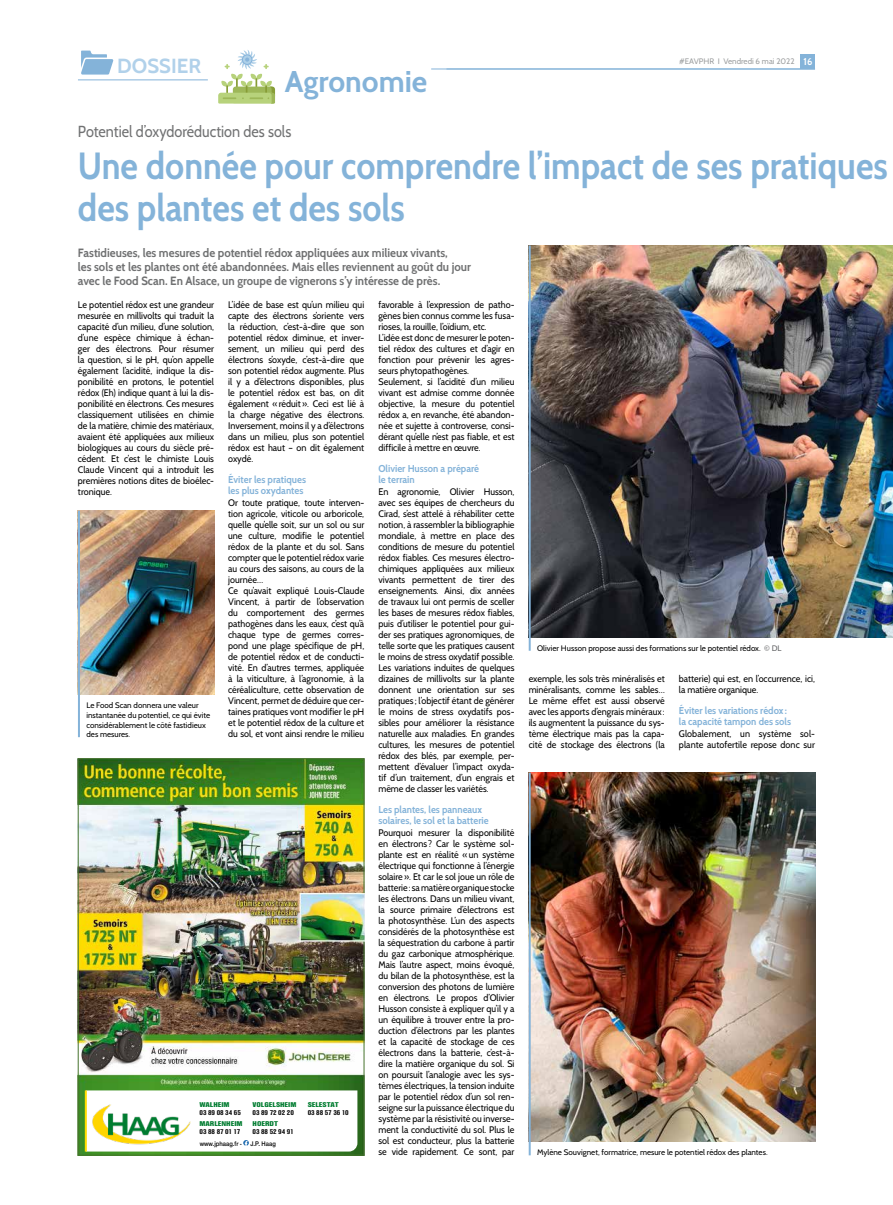
<style>
.page{position:relative;width:893px;height:1205px;background:#fff}
.page>*{position:absolute;margin:0;border:0;box-sizing:border-box;transform-origin:0 0}
.t1{font:700 37.8px/42px "Cabin";color:#84b3d9;scale:.9 1}
.t2{font:700 30px "Cabin";color:#84b3d9}
.t3{font:700 20.4px "Cabin";color:#b1d1ea}
.t4{font:16px "Cabin";color:#707172;scale:.9 1}
.t5{font:700 12px/14px "Cabin";color:#707172;scale:.95 1}
.t6{font:700 10px/11px "Cabin";color:#84b3d9;scale:.95 1}
.t7{font:700 10px "Cabin";color:#fff;scale:.95 1}
.t8{font:9.5px/11px "Cabin";color:#000;text-align:justify;scale:.95 1}
.t9{font:8px/9.6px "Cabin";color:#000}
.t10{font:8px "Cabin";color:#9c9e9f}
.t11{font:700 condensed 7.2px "Nimbus Sans T";letter-spacing:-.005em;color:#000;scale:1.2 1}
.t12{font:900 condensed 7.2px "Nimbus Sans T";letter-spacing:-.005em;color:#007c30;scale:1.2 1}
.t13{font:600 6.9px "Nimbus Sans Novus T";color:#000;scale:.9 1}
.s1{color:#646567}
</style>
<div class="page">
<hr style="left:431px;top:68px;width:384px;height:1px;background:#84b3d9">
<hr style="left:78px;top:79px;width:130px;height:1px;background:#84b3d9">
<svg style="left:81px;top:51px;width:32px;height:24px"></svg>
<svg style="left:218px;top:50px;width:57px;height:54px"></svg>
<div style="left:801px;top:55px;width:14px;height:14px;background:#84b3d9"></div>
<img style="left:79px;top:759px;width:285px;height:396px">
<hr style="left:85px;top:1090px;width:2px;height:61px;background:#fd0">
<svg style="left:86px;top:1090px;width:271px;height:61px"></svg>
<hr style="left:78px;top:1155px;width:286px;height:1px;background:#46732d">
<hr style="left:78px;top:758px;width:286px;height:1px;background:#46732d">
<hr style="left:78px;top:758px;width:1px;height:397px;background:#46732d">
<hr style="left:364px;top:758px;width:1px;height:135px;background:#46732d">
<hr style="left:364px;top:941px;width:1px;height:214px;background:#46732d">
<img style="left:531px;top:773px;width:284px;height:369px">
<hr style="left:529px;top:773px;width:2px;height:382px;background:#84b3d9">
<img style="left:531px;top:245px;width:362px;height:392px">
<hr style="left:529px;top:245px;width:2px;height:406px;background:#84b3d9">
<img style="left:80px;top:511px;width:134px;height:184px">
<hr style="left:78px;top:511px;width:2px;height:226px;background:#84b3d9">
<h3 class="t3" style="left:117px;top:54px;width:85px">DOSSIER</h3>
<p class="t10" style="left:679px;top:57px;width:117px">#EAVPHR I Vendredi 6 mai 2022</p>
<h2 class="t2" style="left:285px;top:63px;width:144px">Agronomie</h2>
<p class="t7" style="left:803px;top:55px;width:11px">16</p>
<h3 class="t4" style="left:78px;top:122px;width:239px">Potentiel d’oxydoréduction des sols</h3>
<h1 class="t1" style="left:78px;top:145px;width:901px">Une donnée pour comprendre l’impact de ses pratiques des plantes et des sols</h1>
<p class="t5" style="left:78px;top:246px;width:415px">Fastidieuses, les mesures de potentiel rédox appliquées aux milieux vivants,<br>les sols et les plantes ont été abandonnées. Mais elles reviennent au goût du jour avec le Food Scan. En Alsace, un groupe de vignerons s’y intéresse de près.</p>
<p class="t8" style="left:78px;top:299px;width:145px">Le potentiel rédox est une grandeur mesurée en millivolts qui traduit la capacité d’un milieu, d’une solution, d’une espèce chimique à échan&shy;ger des électrons. Pour résumer la question, si le pH, qu’on appelle également l’acidité, indique la dis&shy;ponibilité en protons, le potentiel rédox (Eh) indique quant à lui la dis&shy;ponibilité en électrons. Ces mesures classiquement utilisées en chimie de la matière, chimie des matériaux, avaient été appliquées aux milieux biologiques au cours du siècle pré&shy;cédent. Et c’est le chimiste Louis Claude Vincent qui a introduit les premières notions dites de bioélec&shy;tronique.</p>
<p class="t8" style="left:228px;top:299px;width:145px">L’idée de base est qu’un milieu qui capte des électrons s’oriente vers la réduction, c’est-à-dire que son potentiel rédox diminue, et inver&shy;sement, un milieu qui perd des électrons s’oxyde, c’est-à-dire que son potentiel rédox augmente. Plus il y a d’électrons disponibles, plus le potentiel rédox est bas, on dit également «réduit». Ceci est lié à la charge négative des électrons.<br>Inversement, moins il y a d’électrons dans un milieu, plus son potentiel rédox est haut – on dit également oxydé.</p>
<p class="t8" style="left:378px;top:299px;width:145px;text-align:left">favorable à l’expression de patho&shy;gènes bien connus comme les fusa&shy;rioses, la rouille, l’oïdium, etc.<br>L’idée est donc de mesurer le poten&shy;tiel rédox des cultures et d’agir en fonction pour prévenir les agres&shy;seurs phytopathogènes.<br>Seulement, si l’acidité d’un milieu vivant est admise comme donnée objective, la mesure du potentiel rédox a, en revanche, été abandon&shy;née et sujette à controverse, consi&shy;dérant qu’elle n’est pas fiable, et est difficile à mettre en œuvre.</p>
<p class="t6" style="left:378px;top:463px;width:107px">Olivier Husson a préparé le terrain</p>
<p class="t8" style="left:378px;top:486px;width:145px">En agronomie, Olivier Husson, avec ses équipes de chercheurs du Cirad, s’est attelé à réhabiliter cette notion, à rassembler la bibliographie mondiale, à mettre en place des conditions de mesure du potentiel rédox fiables. Ces mesures électro&shy;chimiques appliquées aux milieux vivants permettent de tirer des enseignements. Ainsi, dix années de travaux lui ont permis de sceller les bases de mesures rédox fiables, puis d’utiliser le potentiel pour gui&shy;der ses pratiques agronomiques, de telle sorte que les pratiques causent le moins de stress oxydatif possible.<br>Les variations induites de quelques dizaines de millivolts sur la plante donnent une orientation sur ses pratiques ; l’objectif étant de générer le moins de stress oxydatifs pos&shy;sibles pour améliorer la résistance naturelle aux maladies. En grandes cultures, les mesures de potentiel rédox des blés, par exemple, per&shy;mettent d’évaluer l’impact oxyda&shy;tif d’un traitement, d’un engrais et même de classer les variétés.</p>
<p class="t6" style="left:378px;top:804px;width:118px">Les plantes, les panneaux solaires, le sol et la batterie</p>
<p class="t8" style="left:378px;top:827px;width:145px">Pourquoi mesurer la disponibilité en électrons ? Car le système sol&shy;plante est en réalité «un système électrique qui fonctionne à l’énergie solaire». Et car le sol joue un rôle de batterie: sa matière organique stocke les électrons. Dans un milieu vivant, la source primaire d’électrons est la photosynthèse. L’un des aspects considérés de la photosynthèse est la séquestration du carbone à partir du gaz carbonique atmosphérique.<br>Mais l’autre aspect, moins évoqué, du bilan de la photosynthèse, est la conversion des photons de lumière en électrons. Le propos d’Olivier Husson consiste à expliquer qu’il y a un équilibre à trouver entre la pro&shy;duction d’électrons par les plantes et la capacité de stockage de ces électrons dans la batterie, c’est-à&shy;dire la matière organique du sol. Si on poursuit l’analogie avec les sys&shy;tèmes électriques, la tension induite par le potentiel rédox d’un sol ren&shy;seigne sur la puissance électrique du système par la résistivité ou inverse&shy;ment la conductivité du sol. Plus le sol est conducteur, plus la batterie se vide rapidement. Ce sont, par</p>
<p class="t6" style="left:228px;top:474px;width:83px">Éviter les pratiques les plus oxydantes</p>
<p class="t8" style="left:228px;top:497px;width:145px;text-align:left">Or toute pratique, toute interven&shy;tion agricole, viticole ou arboricole, quelle qu’elle soit, sur un sol ou sur une culture, modifie le potentiel rédox de la plante et du sol. Sans compter que le potentiel rédox varie au cours des saisons, au cours de la journée…<br>Ce qu’avait expliqué Louis-Claude Vincent, à partir de l’observation du comportement des germes pathogènes dans les eaux, c’est qu’à chaque type de germes corres&shy;pond une plage spécifique de pH, de potentiel rédox et de conducti&shy;vité. En d’autres termes, appliquée à la viticulture, à l’agronomie, à la céréaliculture, cette observation de Vincent, permet de déduire que cer&shy;taines pratiques vont modifier le pH et le potentiel rédox de la culture et du sol, et vont ainsi rendre le milieu</p>
<p class="t9" style="left:86px;top:701px;width:125px">Le Food Scan donnera une valeur instantanée du potentiel, ce qui évite considérablement le côté fastidieux des mesures.</p>
<p class="t12" style="left:308px;top:1100px;width:27px">SELESTAT</p>
<p class="t11" style="left:308px;top:1108px;width:36px">03 88 57 36 10</p>
<p class="t12" style="left:253px;top:1100px;width:38px">VOLGELSHEIM</p>
<p class="t11" style="left:253px;top:1108px;width:36px">03 89 72 02 20</p>
<p class="t12" style="left:200px;top:1100px;width:27px">WALHEIM</p>
<p class="t11" style="left:200px;top:1108px;width:36px">03 89 08 34 65</p>
<p class="t12" style="left:253px;top:1119px;width:23px">HOERDT</p>
<p class="t11" style="left:253px;top:1127px;width:36px">03 88 52 94 91</p>
<p class="t12" style="left:200px;top:1119px;width:37px">MARLENHEIM</p>
<p class="t11" style="left:200px;top:1127px;width:35px">03 88 87 01 17</p>
<p class="t13" style="left:200px;top:1139px;width:48px">www.jphaag.fr -</p>
<p class="t13" style="left:250px;top:1139px;width:30px">J.P. Haag</p>
<p class="t9" style="left:537px;top:643px;width:246px">Olivier Husson propose aussi des formations sur le potentiel rédox. <span class="s1">© DL</span></p>
<p class="t8" style="left:529px;top:673px;width:145px">exemple, les sols très minéralisés et minéralisants, comme les sables… Le même effet est aussi observé avec les apports d’engrais minéraux : ils augmentent la puissance du sys&shy;tème électrique mais pas la capa&shy;cité de stockage des électrons (la</p>
<p class="t8" style="left:679px;top:673px;width:145px">batterie) qui est, en l’occurrence, ici, la matière organique.</p>
<p class="t6" style="left:679px;top:705px;width:119px">Éviter les variations rédox : la capacité tampon des sols</p>
<p class="t8" style="left:679px;top:728px;width:145px">Globalement, un système sol&shy;plante autofertile repose donc sur</p>
<p class="t9" style="left:537px;top:1147px;width:232px">Mylène Souvignet, formatrice, mesure le potentiel rédox des plantes.</p>
</div>
